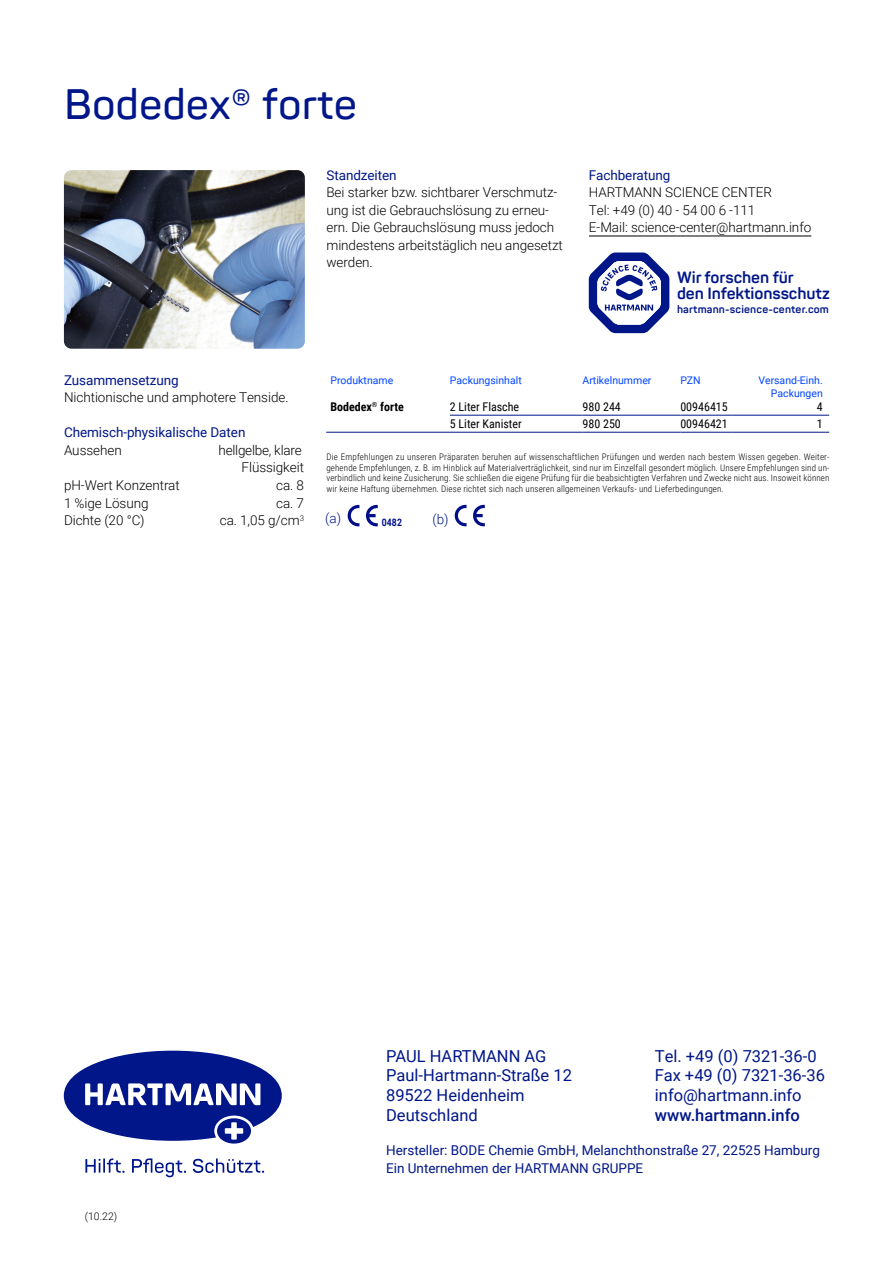
<style>
.page{position:relative;width:893px;height:1263px;background:#fff}
.page>*{position:absolute;margin:0;border:0;box-sizing:border-box;transform-origin:0 0}
.BU{font:600 42px "Panton";color:#001689}
.t1{font:16.5px "Roboto";color:#001689}
.t2{font:500 16.5px "Roboto";color:#001689}
.t3{font:700 16.2px/16.5px "Panton";letter-spacing:-.005em;color:#001689}
.t4{font:300 13.5px/17.5px "Roboto";letter-spacing:-.005em;color:#000;text-align:right}
.t5{font:13.5px "Roboto";color:#001689}
.t6{font:300 13.5px "Roboto";color:#001689}
.Produkt_Bestelltabel{font:12px "Roboto Condensed";color:#000}
.t7{font:700 12px "Roboto Condensed";color:#000}
.t8{font:700 10.65px "Panton";letter-spacing:.015em;color:#001689}
.t9{font:10.5px/13.5px "Roboto";color:#0045ff;text-align:right}
.t10{font:300 10.5px "Roboto";color:#000}
.t11{font:700 10.35px "Roboto";color:#000e8a;scale:.83 1}
.Pflichttexte{font:300 9px/10.8px "Roboto Condensed";letter-spacing:.015em;color:#000;text-align:justify}
</style>
<div class="page">
<hr style="left:589px;top:236px;width:222px;height:1px;background:#000">
<svg style="left:589px;top:252px;width:80px;height:81px"></svg>
<img style="left:64px;top:170px;width:241px;height:179px">
<hr style="left:450px;top:415px;width:133px;height:1px;background:#001689">
<hr style="left:583px;top:415px;width:97px;height:1px;background:#001689">
<hr style="left:680px;top:415px;width:52px;height:1px;background:#001689">
<hr style="left:732px;top:415px;width:97px;height:1px;background:#001689">
<hr style="left:326px;top:432px;width:124px;height:1px;background:#001689">
<hr style="left:450px;top:432px;width:133px;height:1px;background:#001689">
<hr style="left:583px;top:432px;width:97px;height:1px;background:#001689">
<hr style="left:680px;top:432px;width:52px;height:1px;background:#001689">
<hr style="left:732px;top:432px;width:97px;height:1px;background:#001689">
<div style="left:217px;top:1118px;width:34px;height:25px;background:#001689;border-radius:50%"></div>
<svg style="left:64px;top:1051px;width:218px;height:90px"></svg>
<svg style="left:85px;top:1158px;width:39px;height:15px"></svg>
<svg style="left:132px;top:1158px;width:54px;height:19px"></svg>
<svg style="left:193px;top:1158px;width:71px;height:15px"></svg>
<svg style="left:454px;top:504px;width:31px;height:23px"></svg>
<svg style="left:347px;top:504px;width:12px;height:23px"></svg>
<svg style="left:366px;top:504px;width:12px;height:23px"></svg>
<p class="BU" style="left:64px;top:78px;width:294px">Bodedex® forte</p>
<p class="t5" style="left:326px;top:165px;width:72px">Standzeiten</p>
<p class="t4" style="left:326px;top:183px;width:238px;text-align:left">Bei starker bzw. sichtbarer Verschmutz&shy;ung ist die Gebrauchslösung zu erneu&shy;ern. Die Gebrauchslösung muss jedoch mindestens arbeitstäglich neu angesetzt werden.</p>
<p class="t5" style="left:589px;top:165px;width:83px">Fachberatung</p>
<p class="t4" style="left:589px;top:183px;width:184px">HARTMANN SCIENCE CENTER</p>
<p class="t4" style="left:589px;top:201px;width:168px">Tel: +49 (0) 40 - 54 00 6 -111</p>
<p class="t4" style="left:589px;top:218px;width:224px">E-Mail: science-center@hartmann.info</p>
<p class="t3" style="left:677px;top:269px;width:154px">Wir forschen für<br>den Infektionsschutz</p>
<p class="t8" style="left:677px;top:302px;width:153px">hartmann-science-center.com</p>
<p class="t5" style="left:64px;top:370px;width:116px">Zusammensetzung</p>
<p class="t4" style="left:64px;top:388px;width:226px">Nichtionische und amphotere Tenside.</p>
<p class="t5" style="left:64px;top:423px;width:183px">Chemisch-physikalische Daten</p>
<p class="t4" style="left:64px;top:441px;width:59px">Aussehen</p>
<p class="t4" style="left:218px;top:441px;width:87px">hellgelbe, klare<br>Flüssigkeit</p>
<p class="t4" style="left:64px;top:476px;width:117px">pH-Wert Konzentrat</p>
<p class="t4" style="left:276px;top:476px;width:29px">ca. 8</p>
<p class="t4" style="left:64px;top:493px;width:86px">1 %ige Lösung</p>
<p class="t4" style="left:276px;top:493px;width:29px">ca. 7</p>
<p class="t4" style="left:64px;top:511px;width:82px">Dichte (20 °C)</p>
<p class="t4" style="left:220px;top:511px;width:86px">ca. 1,05 g/cm<sup>3</sup></p>
<p class="t9" style="left:330px;top:373px;width:64px">Produktname</p>
<p class="t9" style="left:450px;top:373px;width:73px">Packungsinhalt</p>
<p class="t9" style="left:583px;top:373px;width:70px">Artikelnummer</p>
<p class="t9" style="left:680px;top:373px;width:22px">PZN</p>
<p class="t9" style="left:758px;top:373px;width:66px">Versand-Einh.<br>Packungen</p>
<p class="t7" style="left:330px;top:398px;width:75px">Bodedex<sup>®</sup> forte</p>
<p class="Produkt_Bestelltabel" style="left:450px;top:398px;width:71px">2 Liter Flasche</p>
<p class="Produkt_Bestelltabel" style="left:583px;top:398px;width:40px">980 244</p>
<p class="Produkt_Bestelltabel" style="left:680px;top:398px;width:49px">00946415</p>
<p class="Produkt_Bestelltabel" style="left:817px;top:398px;width:7px">4</p>
<p class="Produkt_Bestelltabel" style="left:450px;top:415px;width:73px">5 Liter Kanister</p>
<p class="Produkt_Bestelltabel" style="left:583px;top:415px;width:40px">980 250</p>
<p class="Produkt_Bestelltabel" style="left:680px;top:415px;width:49px">00946421</p>
<p class="Produkt_Bestelltabel" style="left:817px;top:415px;width:7px">1</p>
<p class="Pflichttexte" style="left:326px;top:451px;width:505px">Die Empfehlungen zu unseren Präparaten beruhen auf wissenschaftlichen Prüfungen und werden nach bestem Wissen gegeben. Weiter&shy;gehende Empfehlungen, z. B. im Hinblick auf Materialverträglichkeit, sind nur im Einzelfall gesondert möglich. Unsere Empfehlungen sind un&shy;verbindlich und keine Zusicherung. Sie schließen die eigene Prüfung für die beabsichtigten Verfahren und Zwecke nicht aus. Insoweit können wir keine Haftung übernehmen. Diese richtet sich nach unseren allgemeinen Verkaufs- und Lieferbedingungen.</p>
<p class="t6" style="left:325px;top:509px;width:17px">(a)</p>
<p class="t11" style="left:382px;top:515px;width:26px">0482</p>
<p class="t6" style="left:432px;top:509px;width:18px">(b)</p>
<p class="t10" style="left:85px;top:1209px;width:34px">(10.22)</p>
<p class="t1" style="left:655px;top:1044px;width:163px">Tel. +49 (0) 7321-36-0</p>
<p class="t1" style="left:655px;top:1064px;width:172px">Fax +49 (0) 7321-36-36</p>
<p class="t1" style="left:655px;top:1084px;width:148px">info@hartmann.info</p>
<p class="t2" style="left:655px;top:1104px;width:147px">www.hartmann.info</p>
<p class="t5" style="left:386px;top:1141px;width:435px">Hersteller: BODE Chemie GmbH, Melanchthonstraße 27, 22525 Hamburg</p>
<p class="t5" style="left:386px;top:1158px;width:259px">Ein Unternehmen der HARTMANN GRUPPE</p>
<p class="t1" style="left:386px;top:1044px;width:162px">PAUL HARTMANN AG</p>
<p class="t1" style="left:386px;top:1064px;width:187px">Paul-Hartmann-Straße 12</p>
<p class="t1" style="left:386px;top:1084px;width:140px">89522 Heidenheim</p>
<p class="t1" style="left:386px;top:1104px;width:93px">Deutschland</p>
</div>
